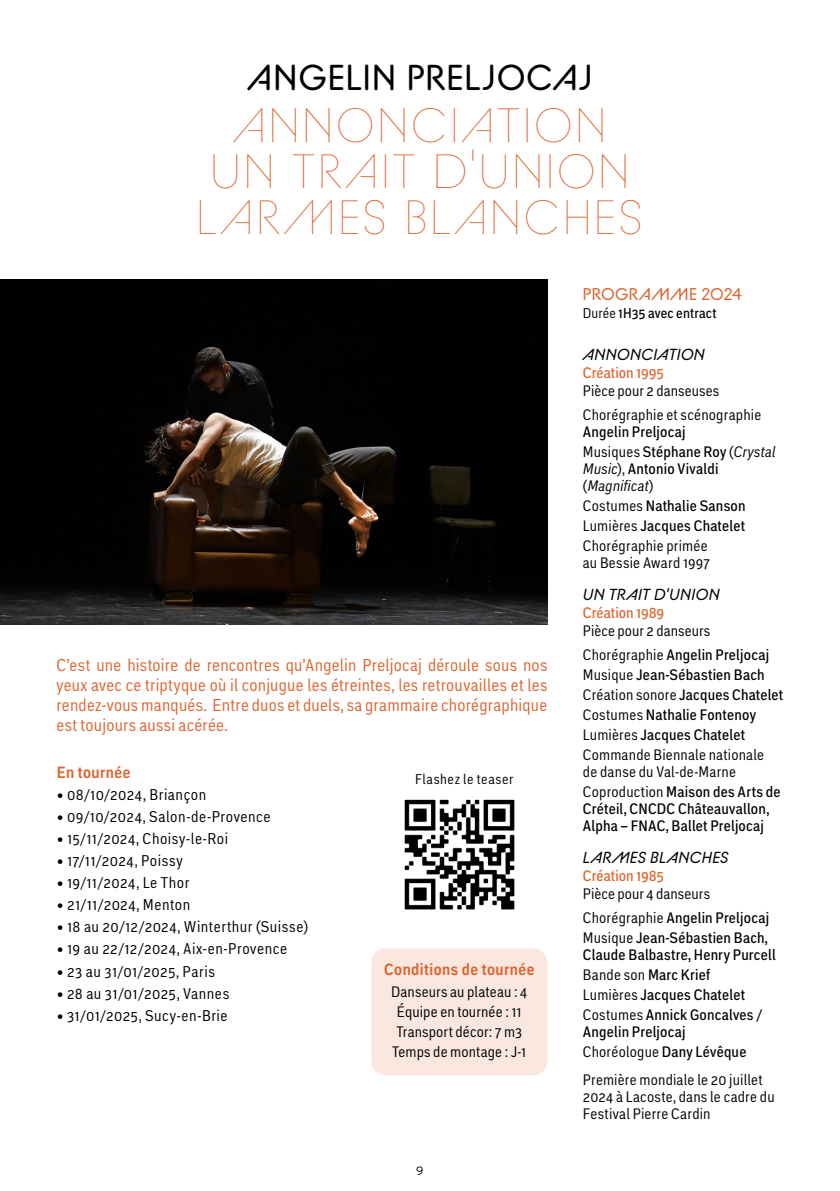
<style>
.page{position:relative;width:840px;height:1191px;background:#fff}
.page>*{position:absolute;margin:0;border:0;box-sizing:border-box;transform-origin:0 0}
.t1{font:48px/46px "BC Alphapipe TSB";letter-spacing:.06em;color:#dc642f;text-align:center}
.t2{font:36px "BC Alphapipe RB";letter-spacing:.02em;color:#000}
.t3{font:condensed 17px/20px "Embarcadero MVB Pro";letter-spacing:.015em;color:#dc642f;text-align:justify}
.t4{font:17px "BC Alphapipe RB";letter-spacing:.015em;color:#dc642f}
.t5{font:italic 16px "BC Alphapipe RB";letter-spacing:.025em;color:#000}
.t6{font:700 condensed 16px "Embarcadero MVB Pro";letter-spacing:.03em;color:#dc642f}
.t7{font:condensed 15.4px "Embarcadero MVB Pro";letter-spacing:.03em;color:#000}
.t8{font:condensed 15px/20px "Embarcadero MVB Pro";letter-spacing:.01em;color:#000}
.t9{font:500 condensed 15px/20px "Embarcadero MVB Pro";letter-spacing:.015em;color:#000}
.t10{font:500 condensed 15px "Embarcadero MVB Pro";color:#dc642f}
.t11{font:italic condensed 15px/17px "Embarcadero MVB Pro";letter-spacing:.01em;color:#000}
.t12{font:500 condensed 14px "Embarcadero MVB Pro";letter-spacing:.01em;color:#000}
.t13{font:condensed 14px "Embarcadero MVB Pro";letter-spacing:.04em;color:#000}
.t14{font:300 12px "Interstate";color:#000}
.s1{font-weight:400}
.s2{font-weight:400;font-style:italic}
.s3{font-style:normal}
.s4{font-weight:500;font-style:normal}
.s5{font-weight:500}
</style>
<div class="page">
<img style="left:0;top:280px;width:547px;height:345px">
<img style="left:404px;top:799px;width:111px;height:111px">
<div style="left:371px;top:948px;width:176px;height:127px;background:#f9e7e0;border-radius:14px"></div>
<h2 class="t2" style="left:247px;top:54px;width:346px">ANGELIN PRELJOCAJ</h2>
<h1 class="t1" style="left:196px;top:100px;width:447px">ANNONCIATION<br>UN TRAIT D'UNION<br>LARMES BLANCHES</h1>
<p class="t3" style="left:56px;top:654px;width:492px">C’est une histoire de rencontres qu’Angelin Preljocaj déroule sous nos yeux avec ce triptyque où il conjugue les étreintes, les retrouvailles et les rendez-vous manqués. Entre duos et duels, sa grammaire chorégraphique est toujours aussi acérée.</p>
<p class="t6" style="left:57px;top:761px;width:75px">En tournée</p>
<p class="t7" style="left:57px;top:784px;width:151px">• 08/10/2024, Briançon</p>
<p class="t7" style="left:57px;top:806px;width:215px">• 09/10/2024, Salon-de-Provence</p>
<p class="t7" style="left:57px;top:828px;width:173px">• 15/11/2024, Choisy-le-Roi</p>
<p class="t7" style="left:57px;top:850px;width:127px">• 17/11/2024, Poissy</p>
<p class="t7" style="left:57px;top:872px;width:134px">• 19/11/2024, Le Thor</p>
<p class="t7" style="left:57px;top:894px;width:135px">• 21/11/2024, Menton</p>
<p class="t7" style="left:57px;top:916px;width:253px">• 18 au 20/12/2024, Winterthur (Suisse)</p>
<p class="t7" style="left:57px;top:938px;width:232px">• 19 au 22/12/2024, Aix-en-Provence</p>
<p class="t7" style="left:57px;top:960px;width:160px">• 23 au 31/01/2025, Paris</p>
<p class="t7" style="left:57px;top:982px;width:174px">• 28 au 31/01/2025, Vannes</p>
<p class="t7" style="left:57px;top:1004px;width:172px">• 31/01/2025, Sucy-en-Brie</p>
<p class="t13" style="left:415px;top:769px;width:100px">Flashez le teaser</p>
<p class="t6" style="left:384px;top:958px;width:152px">Conditions de tournée</p>
<p class="t8" style="left:391px;top:981px;width:138px;text-align:center">Danseurs au plateau : 4<br>Équipe en tournée : 11<br>Transport décor: 7 m3<br>Temps de montage : J-1</p>
<p class="t14" style="left:416px;top:1164px;width:9px">9</p>
<p class="t4" style="left:582px;top:283px;width:160px">PROGRAMME 2024</p>
<p class="t12" style="left:582px;top:303px;width:135px"><span class="s1">Durée</span> 1H35 avec entract</p>
<p class="t5" style="left:582px;top:344px;width:123px">ANNONCIATION</p>
<p class="t10" style="left:582px;top:362px;width:83px">Création 1995</p>
<p class="t8" style="left:582px;top:378px;width:180px;line-height:24px">Pièce pour 2 danseuses<br>Chorégraphie et scénographie</p>
<p class="t9" style="left:582px;top:421px;width:194px">Angelin Preljocaj<br><span class="s1">Musiques</span> Stéphane Roy <span class="s1">(</span><span class="s2">Crystal</span></p>
<p class="t11" style="left:582px;top:460px;width:137px">Music<span class="s3">),</span> <span class="s4">Antonio Vivaldi </span><span class="s3">(</span>Magnificat<span class="s3">)</span></p>
<p class="t8" style="left:582px;top:495px;width:164px;text-align:justify">Costumes <span class="s5">Nathalie Sanson </span>Lumières <span class="s5">Jacques Chatelet </span>Chorégraphie primée</p>
<p class="t8" style="left:582px;top:552px;width:128px">au Bessie Award 1997</p>
<p class="t5" style="left:582px;top:584px;width:138px">UN TRAIT D'UNION</p>
<p class="t10" style="left:582px;top:602px;width:83px">Création 1989</p>
<p class="t8" style="left:582px;top:618px;width:188px;line-height:24px">Pièce pour 2 danseurs<br>Chorégraphie <span class="s5">Angelin Preljocaj</span></p>
<p class="t9" style="left:582px;top:664px;width:202px"><span class="s1">Musique</span> Jean-Sébastien Bach<br><span class="s1">Création sonore</span> Jacques Chatelet<br><span class="s1">Costumes</span> Nathalie Fontenoy<br><span class="s1">Lumières</span> Jacques Chatelet<br><span class="s1">Commande Biennale nationale</span></p>
<p class="t8" style="left:582px;top:761px;width:199px">de danse du Val-de-Marne<br>Coproduction <span class="s5">Maison des Arts de</span></p>
<p class="t9" style="left:582px;top:800px;width:188px;line-height:17px">Créteil, CNCDC Châteauvallon,<br>Alpha – FNAC, Ballet Preljocaj</p>
<p class="t5" style="left:582px;top:847px;width:147px">LARMES BLANCHES</p>
<p class="t10" style="left:582px;top:865px;width:83px">Création 1985</p>
<p class="t8" style="left:582px;top:881px;width:188px;line-height:24px">Pièce pour 4 danseurs<br>Chorégraphie <span class="s5">Angelin Preljocaj</span></p>
<p class="t9" style="left:582px;top:929px;width:194px;line-height:17px"><span class="s1">Musique</span> Jean-Sébastien Bach,<br>Claude Balbastre, Henry Purcell</p>
<p class="t9" style="left:582px;top:964px;width:181px"><span class="s1">Bande son</span> Marc Krief<br><span class="s1">Lumières</span> Jacques Chatelet<br><span class="s1">Costumes</span> Annick Goncalves /</p>
<p class="t9" style="left:582px;top:1021px;width:165px">Angelin Preljocaj<br><span class="s1">Choréologue</span> Dany Lévêque</p>
<p class="t8" style="left:582px;top:1071px;width:193px;line-height:17px">Première mondiale le 20 juillet<br>2024 à Lacoste, dans le cadre du<br>Festival Pierre Cardin</p>
</div>
